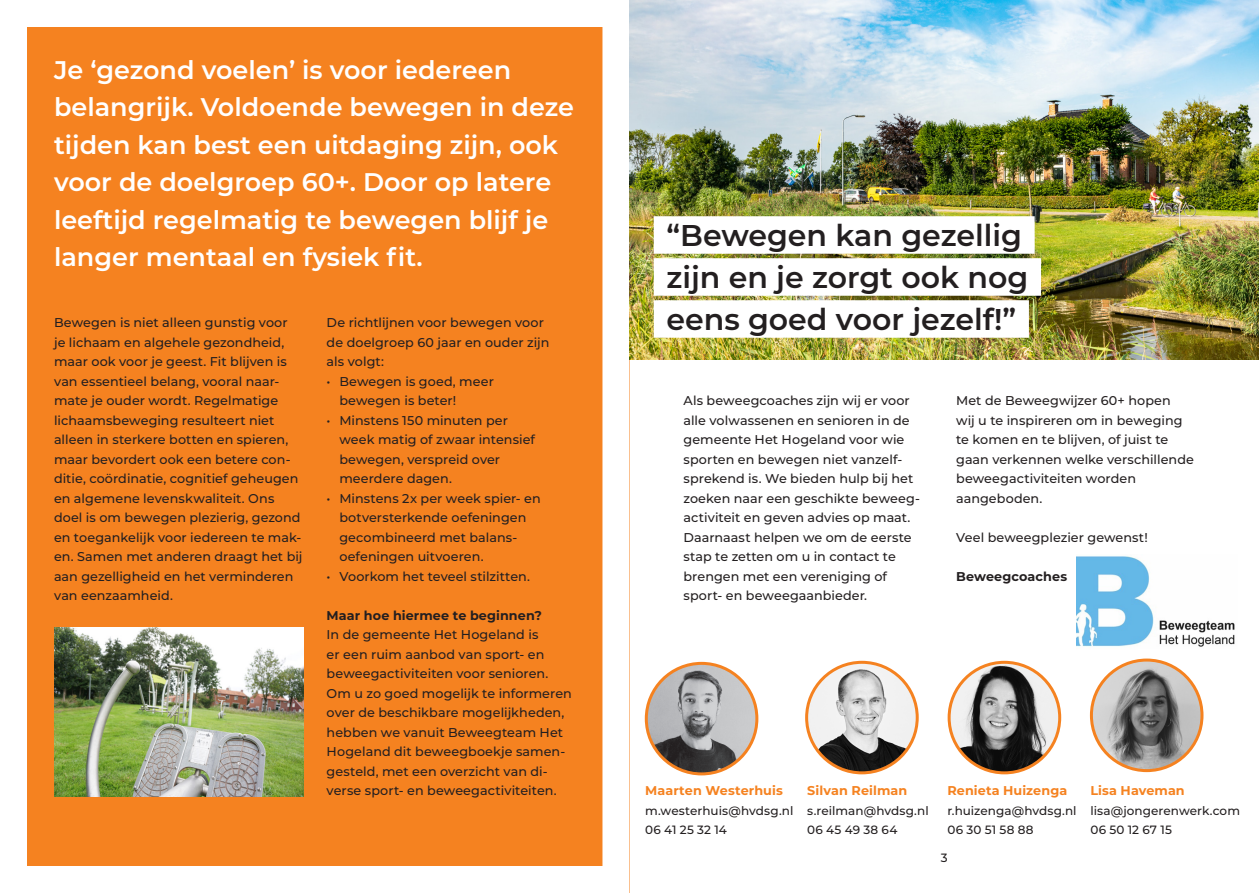
<style>
.page{position:relative;width:1259px;height:893px;background:#fff}
.page>*{position:absolute;margin:0;border:0;box-sizing:border-box;transform-origin:0 0}
.quote_wit{font:600 30px "Montserrat";color:#231f20}
.Inleiding_wit{font:600 25.5px/37.5px "Montserrat";color:#fff}
.broodtekst{font:500 12.75px/19.5px "Montserrat";letter-spacing:.005em;color:#231f20}
.broodtekst-2{font:700 12.75px "Montserrat";letter-spacing:.005em;color:#f58220}
.broodtekst-3{font:700 12.75px "Montserrat";letter-spacing:.005em;color:#231f20}
.broodtekst-4{font:500 12px "Montserrat";letter-spacing:.005em;color:#231f20}
</style>
<div class="page">
<div style="left:0;top:0;width:629px;height:893px;background:#f58220"></div>
<div style="left:0;top:0;width:629px;height:893px;border:27px solid #fff"></div>
<img style="left:629px;top:0;width:630px;height:359px">
<img style="left:54px;top:627px;width:249px;height:169px">
<div style="left:654px;top:216px;width:380px;height:38px;background:#fff"></div>
<div style="left:654px;top:258px;width:387px;height:38px;background:#fff"></div>
<div style="left:654px;top:300px;width:375px;height:38px;background:#fff"></div>
<img style="left:646px;top:663px;width:111px;height:111px;border-radius:55px">
<div style="left:645px;top:662px;width:113px;height:113px;border:3px solid #f58220;border-radius:50%"></div>
<img style="left:949px;top:662px;width:110px;height:111px;border-radius:55px">
<div style="left:947px;top:661px;width:114px;height:113px;border:3px solid #f58220;border-radius:50%"></div>
<img style="left:806px;top:662px;width:111px;height:111px;border-radius:55px">
<div style="left:805px;top:661px;width:113px;height:113px;border:3px solid #f58220;border-radius:50%"></div>
<img style="left:1091px;top:660px;width:111px;height:111px;border-radius:55px">
<div style="left:1090px;top:659px;width:113px;height:113px;border:3px solid #f58220;border-radius:50%"></div>
<img style="left:1076px;top:556px;width:159px;height:91px">
<p class="Inleiding_wit" style="left:54px;top:50px;width:521px">Je ‘gezond voelen’ is voor iedereen belangrijk. Voldoende bewegen in deze tijden kan best een uitdaging zijn, ook voor de doelgroep 60+. Door op latere leeftijd regelmatig te bewegen blijf je langer mentaal en fysiek fit.</p>
<p class="broodtekst" style="left:54px;top:312px;width:250px">Bewegen is niet alleen gunstig voor<br>je lichaam en algehele gezondheid, maar ook voor je geest. Fit blijven is van essentieel belang, vooral naar&shy;mate je ouder wordt. Regelmatige lichaamsbeweging resulteert niet alleen in sterkere botten en spieren, maar bevordert ook een betere con&shy;ditie, coördinatie, cognitief geheugen en algemene levenskwaliteit. Ons doel is om bewegen plezierig, gezond en toegankelijk voor iedereen te mak&shy;en. Samen met anderen draagt het bij aan gezelligheid en het verminderen van eenzaamheid.</p>
<p class="broodtekst" style="left:327px;top:312px;width:224px">De richtlijnen voor bewegen voor de doelgroep 60 jaar en ouder zijn als volgt:</p>
<p class="broodtekst" style="left:339px;top:371px;width:156px;text-indent:-13px">• Bewegen is goed, meer bewegen is beter!</p>
<p class="broodtekst" style="left:339px;top:410px;width:197px;text-indent:-13px">• Minstens 150 minuten per week matig of zwaar intensief bewegen, verspreid over meerdere dagen.</p>
<p class="broodtekst" style="left:339px;top:488px;width:203px;text-indent:-13px">• Minstens 2x per week spier- en botversterkende oefeningen gecombineerd met balans&shy;oefeningen uitvoeren.</p>
<p class="broodtekst" style="left:327px;top:566px;width:205px">• Voorkom het teveel stilzitten.</p>
<p class="broodtekst-3" style="left:327px;top:606px;width:217px">Maar hoe hiermee te beginnen?</p>
<p class="broodtekst" style="left:327px;top:624px;width:247px">In de gemeente Het Hogeland is<br>er een ruim aanbod van sport- en beweegactiviteiten voor senioren.<br>Om u zo goed mogelijk te informeren over de beschikbare mogelijkheden, hebben we vanuit Beweegteam Het Hogeland dit beweegboekje samen-</p>
<p class="broodtekst" style="left:327px;top:761px;width:231px">gesteld, met een overzicht van di&shy;verse sport- en beweegactiviteiten.</p>
<p class="quote_wit" style="left:666px;top:214px;width:357px">“Bewegen kan gezellig</p>
<p class="quote_wit" style="left:666px;top:256px;width:363px">zijn en je zorgt ook nog</p>
<p class="quote_wit" style="left:666px;top:298px;width:351px">eens goed voor jezelf!”</p>
<p class="broodtekst" style="left:683px;top:390px;width:238px">Als beweegcoaches zijn wij er voor alle volwassenen en senioren in de gemeente Het Hogeland voor wie sporten en bewegen niet vanzelf&shy;sprekend is. We bieden hulp bij het zoeken naar een geschikte beweeg&shy;activiteit en geven advies op maat.</p>
<p class="broodtekst" style="left:683px;top:527px;width:230px">Daarnaast helpen we om de eerste stap te zetten om u in contact te brengen met een vereniging of sport- en beweegaanbieder.</p>
<p class="broodtekst" style="left:956px;top:390px;width:239px">Met de Beweegwijzer 60+ hopen<br>wij u te inspireren om in beweging te komen en te blijven, of juist te gaan verkennen welke verschillende beweegactiviteiten worden aangeboden.</p>
<p class="broodtekst" style="left:956px;top:527px;width:193px">Veel beweegplezier gewenst!</p>
<p class="broodtekst-3" style="left:956px;top:567px;width:112px">Beweegcoaches</p>
<p class="broodtekst-2" style="left:645px;top:781px;width:139px">Maarten Westerhuis</p>
<p class="broodtekst-4" style="left:645px;top:802px;width:150px">m.westerhuis@hvdsg.nl</p>
<p class="broodtekst-4" style="left:645px;top:821px;width:83px">06 41 25 32 14</p>
<p class="broodtekst-2" style="left:807px;top:781px;width:101px">Silvan Reilman</p>
<p class="broodtekst-4" style="left:807px;top:802px;width:123px">s.reilman@hvdsg.nl</p>
<p class="broodtekst-4" style="left:807px;top:821px;width:92px">06 45 49 38 64</p>
<p class="broodtekst-2" style="left:947px;top:781px;width:121px">Renieta Huizenga</p>
<p class="broodtekst-4" style="left:947px;top:802px;width:131px">r.huizenga@hvdsg.nl</p>
<p class="broodtekst-4" style="left:947px;top:821px;width:88px">06 30 51 58 88</p>
<p class="broodtekst-4" style="left:941px;top:849px;width:8px">3</p>
<p class="broodtekst-2" style="left:1090px;top:781px;width:96px">Lisa Haveman</p>
<p class="broodtekst-4" style="left:1090px;top:802px;width:151px">lisa@jongerenwerk.com</p>
<p class="broodtekst-4" style="left:1090px;top:821px;width:83px">06 50 12 67 15</p>
</div>
